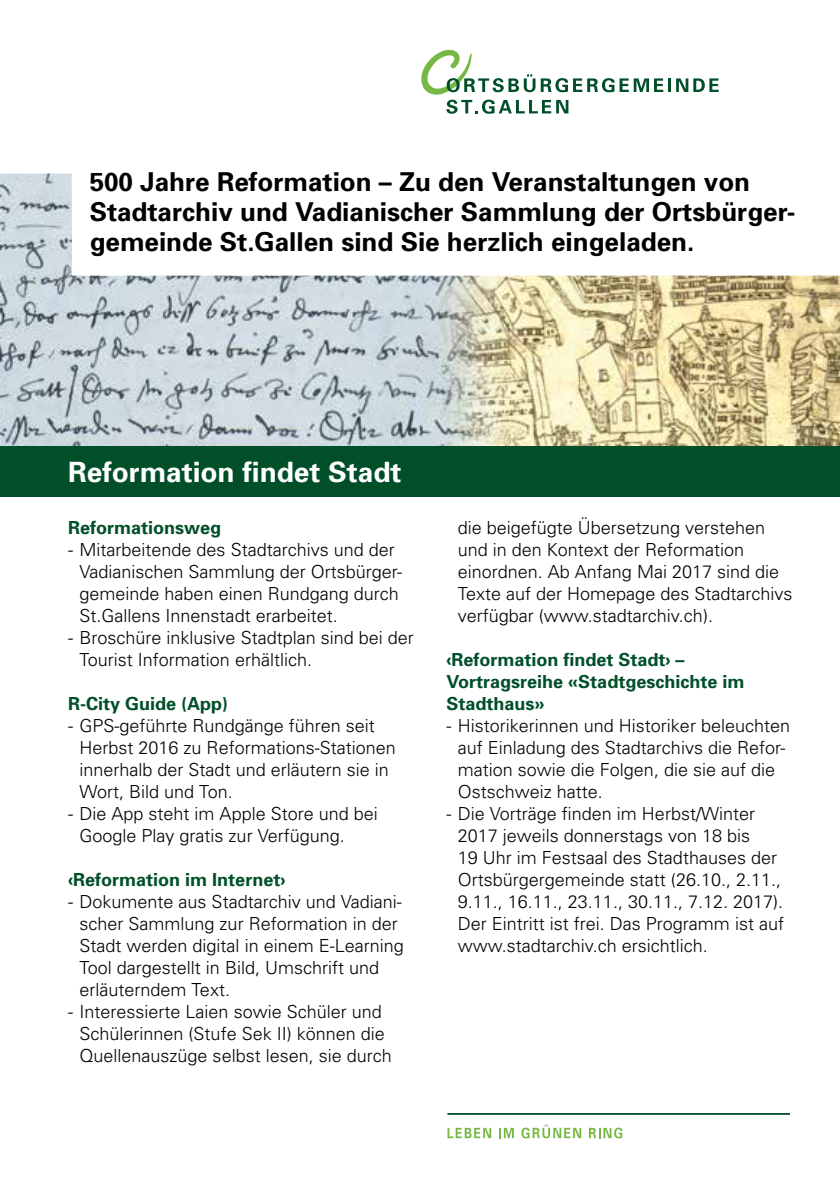
<style>
.page{position:relative;width:840px;height:1191px;background:#fff}
.page>*{position:absolute;margin:0;border:0;box-sizing:border-box;transform-origin:0 0}
.t1{font:700 28px "Univers";color:#fff}
.t2{font:700 26px/29.8px "Univers";color:#000}
.t3{font:300 18px/22px "Univers";color:#000}
.t4{font:700 18px/22px "Univers";color:#004f29}
</style>
<div class="page">
<hr style="left:447px;top:1113px;width:342px;height:1px;background:#004f29">
<svg style="left:447px;top:1127px;width:44px;height:11px"></svg>
<svg style="left:499px;top:1127px;width:14px;height:11px"></svg>
<svg style="left:521px;top:1124px;width:60px;height:14px"></svg>
<svg style="left:589px;top:1127px;width:33px;height:11px"></svg>
<hr style="left:667px;top:78px;width:3px;height:14px;background:#004f29">
<svg style="left:676px;top:78px;width:42px;height:14px"></svg>
<svg style="left:421px;top:49px;width:242px;height:65px"></svg>
<img style="left:0;top:173px;width:839px;height:273px">
<div style="left:0;top:446px;width:839px;height:51px;background:#004f29"></div>
<h2 class="t2" style="left:90px;top:166px;width:704px">500 Jahre Reformation – Zu den Veranstaltungen von<br>Stadtarchiv und Vadianischer Sammlung der Ortsbürger&shy;gemeinde St.Gallen sind Sie herzlich eingeladen.</h2>
<h1 class="t1" style="left:68px;top:453px;width:334px">Reformation findet Stadt</h1>
<p class="t4" style="left:68px;top:516px;width:155px">Reformationsweg</p>
<p class="t3" style="left:79px;top:538px;width:324px;text-indent:-11px">- Mitarbeitende des Stadtarchivs und der Vadianischen Sammlung der Ortsbürger&shy;gemeinde haben einen Rundgang durch St.Gallens Innenstadt erarbeitet.</p>
<p class="t3" style="left:79px;top:626px;width:336px;text-indent:-11px">- Broschüre inklusive Stadtplan sind bei der<br>Tourist Information erhältlich.</p>
<p class="t4" style="left:68px;top:692px;width:162px">R-City Guide (App)</p>
<p class="t3" style="left:79px;top:714px;width:318px;text-indent:-11px">- GPS-geführte Rundgänge führen seit Herbst 2016 zu Reformations-Stationen innerhalb der Stadt und erläutern sie in Wort, Bild und Ton.</p>
<p class="t3" style="left:79px;top:802px;width:300px;text-indent:-11px">- Die App steht im Apple Store und bei<br>Google Play gratis zur Verfügung.</p>
<p class="t4" style="left:68px;top:868px;width:219px">‹Reformation im Internet›</p>
<p class="t3" style="left:79px;top:890px;width:326px;text-indent:-11px">- Dokumente aus Stadtarchiv und Vadiani&shy;scher Sammlung zur Reformation in der Stadt werden digital in einem E-Learning Tool dargestellt in Bild, Umschrift und erläuterndem Text.</p>
<p class="t3" style="left:79px;top:1000px;width:314px;text-indent:-11px">- Interessierte Laien sowie Schüler und<br>Schülerinnen (Stufe Sek II) können die<br>Quellenauszüge selbst lesen, sie durch</p>
<p class="t3" style="left:457px;top:516px;width:336px">die beigefügte Übersetzung verstehen und in den Kontext der Reformation einordnen. Ab Anfang Mai 2017 sind die Texte auf der Homepage des Stadtarchivs verfügbar (www.stadtarchiv.ch).</p>
<p class="t4" style="left:446px;top:648px;width:299px">‹Reformation findet Stadt› –<br>Vortragsreihe «Stadtgeschichte im<br>Stadthaus»</p>
<p class="t3" style="left:457px;top:714px;width:334px;text-indent:-11px">- Historikerinnen und Historiker beleuchten auf Einladung des Stadtarchivs die Refor&shy;mation sowie die Folgen, die sie auf die Ostschweiz hatte.</p>
<p class="t3" style="left:457px;top:802px;width:327px;text-indent:-11px">- Die Vorträge finden im Herbst/Winter 2017 jeweils donnerstags von 18 bis<br>19 Uhr im Festsaal des Stadthauses der Ortsbürgergemeinde statt (26.10., 2.11., 9.11., 16.11., 23.11., 30.11., 7.12. 2017).<br>Der Eintritt ist frei. Das Programm ist auf www.stadtarchiv.ch ersichtlich.</p>
</div>
